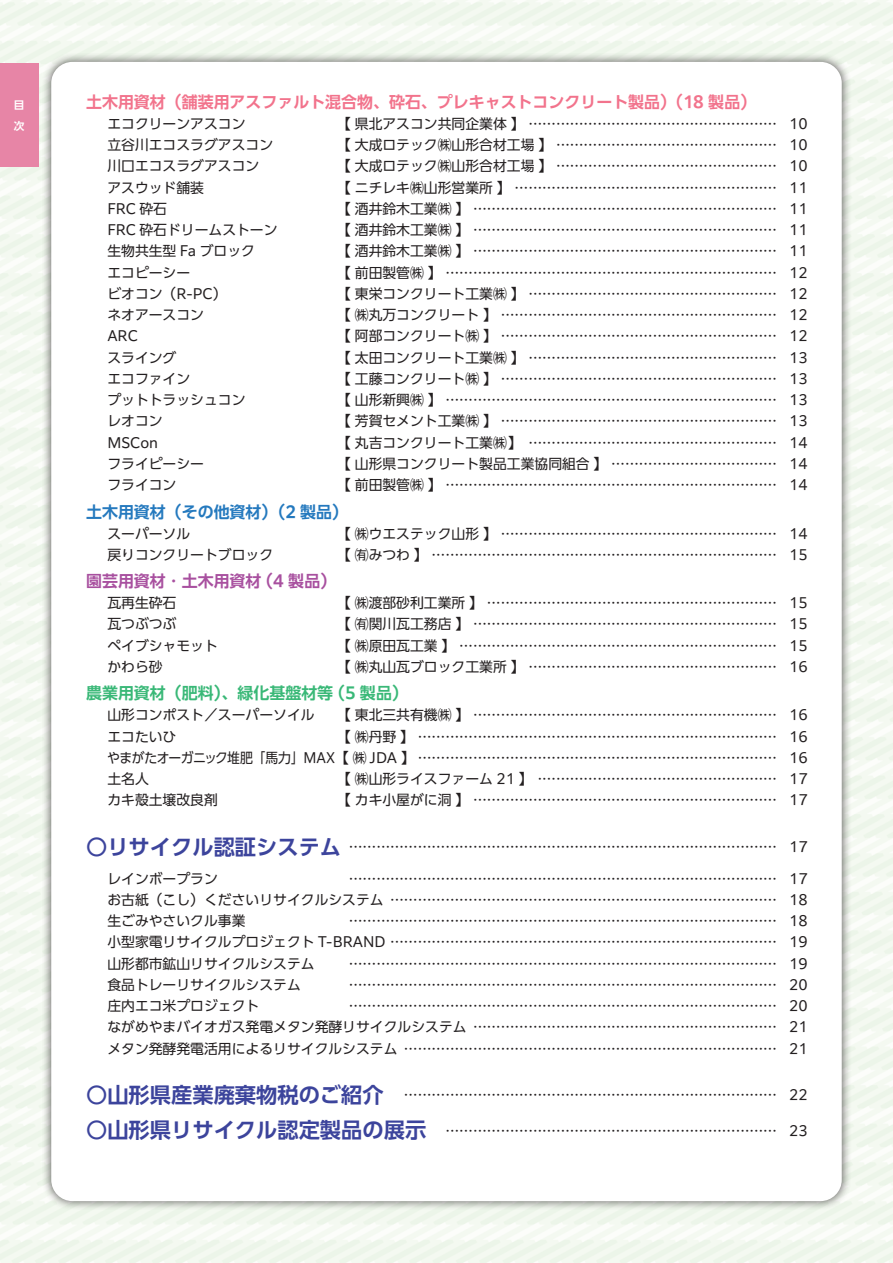
<style>
.page{position:relative;width:893px;height:1263px;background:#fff}
.page>*{position:absolute;margin:0;border:0;box-sizing:border-box;transform-origin:0 0}
.t1{font:700 15.9px "PUD Shin Go Pr 6 N De";color:#f2738c}
.t2{font:700 15.9px "PUD Shin Go Pr 6 N De";color:#39b877}
.t3{font:700 15.9px "PUD Shin Go Pr 6 N De";color:#2479be}
.t4{font:700 15.9px "PUD Shin Go Pr 6 N De";color:#a8509f}
.t5{font:13.8px/21.3px "PUD Shin Go Pr 6 N";color:#231f20;text-align:justify}
.t6{font:700 10.65px/21.3px "PUD Shin Go NT Pr 6 N De";color:#fff}
.s1{font-family:"PUD Shin Go Pr 6 N De";font-weight:700;font-size:21.3px;color:#3c449c}
</style>
<div class="page">
<div style="left:0;top:64px;width:38px;height:103px;background:#e785a6"></div>
<div style="left:42px;top:52px;width:809px;height:1159px;background:#231f20;opacity:.75"></div>
<div style="left:51px;top:62px;width:791px;height:1139px;background:#fff;border-radius:21px"></div>
<p class="t6" style="left:14px;top:94px;width:12px">目次</p>
<p class="t1" style="left:86px;top:93px;width:672px">土木用資材（舗装用アスファルト混合物、砕石、プレキャストコンクリート製品）（18 製品）</p>
<p class="t5" style="left:107px;top:113px;width:140px">エコクリーンアスコン</p>
<p class="t5" style="left:337px;top:113px;width:472px">【県北アスコン共同企業体】 ……………………………………………… 10</p>
<p class="t5" style="left:107px;top:135px;width:167px">立谷川エコスラグアスコン</p>
<p class="t5" style="left:337px;top:135px;width:472px">【大成ロテック㈱山形合材工場】 ………………………………………… 10</p>
<p class="t5" style="left:107px;top:156px;width:154px">川口エコスラグアスコン</p>
<p class="t5" style="left:337px;top:156px;width:472px">【大成ロテック㈱山形合材工場】 ………………………………………… 10</p>
<p class="t5" style="left:107px;top:177px;width:98px">アスウッド舗装</p>
<p class="t5" style="left:337px;top:177px;width:472px">【ニチレキ㈱山形営業所】 ………………………………………………… 11</p>
<p class="t5" style="left:107px;top:198px;width:61px">FRC 砕石</p>
<p class="t5" style="left:337px;top:198px;width:472px">【酒井鈴木工業㈱】 ………………………………………………………… 11</p>
<p class="t5" style="left:107px;top:220px;width:172px">FRC 砕石ドリームストーン</p>
<p class="t5" style="left:337px;top:220px;width:472px">【酒井鈴木工業㈱】 ………………………………………………………… 11</p>
<p class="t5" style="left:107px;top:241px;width:149px">生物共生型 Fa ブロック</p>
<p class="t5" style="left:337px;top:241px;width:472px">【酒井鈴木工業㈱】 ………………………………………………………… 11</p>
<p class="t5" style="left:107px;top:262px;width:84px">エコピーシー</p>
<p class="t5" style="left:337px;top:262px;width:472px">【前田製管㈱】 ……………………………………………………………… 12</p>
<p class="t5" style="left:107px;top:283px;width:121px">ビオコン（R-PC）</p>
<p class="t5" style="left:337px;top:283px;width:472px">【東栄コンクリート工業㈱】 ……………………………………………… 12</p>
<p class="t5" style="left:107px;top:305px;width:98px">ネオアースコン</p>
<p class="t5" style="left:337px;top:305px;width:472px">【㈱丸万コンクリート】 …………………………………………………… 12</p>
<p class="t5" style="left:107px;top:326px;width:32px">ARC</p>
<p class="t5" style="left:337px;top:326px;width:472px">【阿部コンクリート㈱】 …………………………………………………… 12</p>
<p class="t5" style="left:107px;top:347px;width:71px">スライング</p>
<p class="t5" style="left:337px;top:347px;width:472px">【太田コンクリート工業㈱】 ……………………………………………… 13</p>
<p class="t5" style="left:107px;top:368px;width:84px">エコファイン</p>
<p class="t5" style="left:337px;top:368px;width:472px">【工藤コンクリート㈱】 …………………………………………………… 13</p>
<p class="t5" style="left:107px;top:390px;width:140px">プットトラッシュコン</p>
<p class="t5" style="left:337px;top:390px;width:472px">【山形新興㈱】 ……………………………………………………………… 13</p>
<p class="t5" style="left:107px;top:411px;width:57px">レオコン</p>
<p class="t5" style="left:337px;top:411px;width:472px">【芳賀セメント工業㈱】 …………………………………………………… 13</p>
<p class="t5" style="left:107px;top:432px;width:52px">MSCon</p>
<p class="t5" style="left:337px;top:432px;width:472px">【丸吉コンクリート工業㈱】 ……………………………………………… 14</p>
<p class="t5" style="left:107px;top:453px;width:98px">フライピーシー</p>
<p class="t5" style="left:337px;top:453px;width:472px">【山形県コンクリート製品工業協同組合】 ……………………………… 14</p>
<p class="t5" style="left:107px;top:475px;width:71px">フライコン</p>
<p class="t5" style="left:337px;top:475px;width:472px">【前田製管㈱】 ……………………………………………………………… 14</p>
<p class="t3" style="left:86px;top:503px;width:263px">土木用資材（その他資材）（2 製品）</p>
<p class="t5" style="left:107px;top:523px;width:84px">スーパーソル</p>
<p class="t5" style="left:337px;top:523px;width:472px">【㈱ウエステック山形】 …………………………………………………… 14</p>
<p class="t5" style="left:107px;top:544px;width:167px">戻りコンクリートブロック</p>
<p class="t5" style="left:337px;top:544px;width:472px">【㈲みつわ】 ………………………………………………………………… 15</p>
<p class="t4" style="left:86px;top:572px;width:252px">園芸用資材・土木用資材（4 製品）</p>
<p class="t5" style="left:107px;top:593px;width:71px">瓦再生砕石</p>
<p class="t5" style="left:337px;top:593px;width:472px">【㈱渡部砂利工業所】 ……………………………………………………… 15</p>
<p class="t5" style="left:107px;top:614px;width:71px">瓦つぶつぶ</p>
<p class="t5" style="left:337px;top:614px;width:472px">【㈲関川瓦工務店】 ………………………………………………………… 15</p>
<p class="t5" style="left:107px;top:635px;width:112px">ペイブシャモット</p>
<p class="t5" style="left:337px;top:635px;width:472px">【㈱原田瓦工業】 …………………………………………………………… 15</p>
<p class="t5" style="left:107px;top:656px;width:57px">かわら砂</p>
<p class="t5" style="left:337px;top:656px;width:472px">【㈱丸山瓦ブロック工業所】 ……………………………………………… 16</p>
<p class="t2" style="left:86px;top:685px;width:323px">農業用資材（肥料）、緑化基盤材等（5 製品）</p>
<p class="t5" style="left:107px;top:705px;width:209px">山形コンポスト／スーパーソイル</p>
<p class="t5" style="left:337px;top:705px;width:472px">【東北三共有機㈱】 ………………………………………………………… 16</p>
<p class="t5" style="left:107px;top:726px;width:71px">エコたいひ</p>
<p class="t5" style="left:107px;top:726px;width:702px;text-indent:230px">【㈱丹野】 …………………………………………………………………… 16やまがたオーガニック堆肥「馬力」MAX【㈱ JDA 】 …………………………………………………………………… 16土名人</p>
<p class="t5" style="left:337px;top:769px;width:472px">【㈱山形ライスファーム 21 】……………………………………………… 17</p>
<p class="t5" style="left:107px;top:790px;width:112px">カキ殻土壌改良剤</p>
<p class="t5" style="left:337px;top:790px;width:472px">【カキ小屋がに洞】 ………………………………………………………… 17</p>
<p class="t5" style="left:86px;top:836px;width:723px"><span class="s1">○リサイクル認証システム</span> ………………………………………………………………………………… 17</p>
<p class="t5" style="left:107px;top:868px;width:112px">レインボープラン</p>
<p class="t5" style="left:107px;top:868px;width:702px;text-indent:241px">………………………………………………………………………………… 17お古紙（こし）くださいリサイクルシステム ………………………………………………………………………… 18生ごみやさいクル事業</p>
<p class="t5" style="left:107px;top:911px;width:702px;text-indent:241px">………………………………………………………………………………… 18小型家電リサイクルプロジェクト T-BRAND ………………………………………………………………………… 19山形都市鉱山リサイクルシステム</p>
<p class="t5" style="left:349px;top:953px;width:460px">………………………………………………………………………………… 19</p>
<p class="t5" style="left:107px;top:974px;width:195px">食品トレーリサイクルシステム</p>
<p class="t5" style="left:349px;top:974px;width:460px">………………………………………………………………………………… 20</p>
<p class="t5" style="left:107px;top:996px;width:154px">庄内エコ米プロジェクト</p>
<p class="t5" style="left:107px;top:996px;width:702px;text-indent:241px">………………………………………………………………………………… 20ながめやまバイオガス発電メタン発酵リサイクルシステム ………………………………………………………… 21メタン発酵発電活用によるリサイクルシステム ……………………………………………………………………… 21</p>
<p class="t5" style="left:86px;top:1084px;width:723px"><span class="s1">○山形県産業廃棄物税のご紹介</span> ……………………………………………………………………… 22</p>
<p class="t5" style="left:86px;top:1120px;width:723px"><span class="s1">○山形県リサイクル認定製品の展示</span> ……………………………………………………………… 23</p>
</div>
